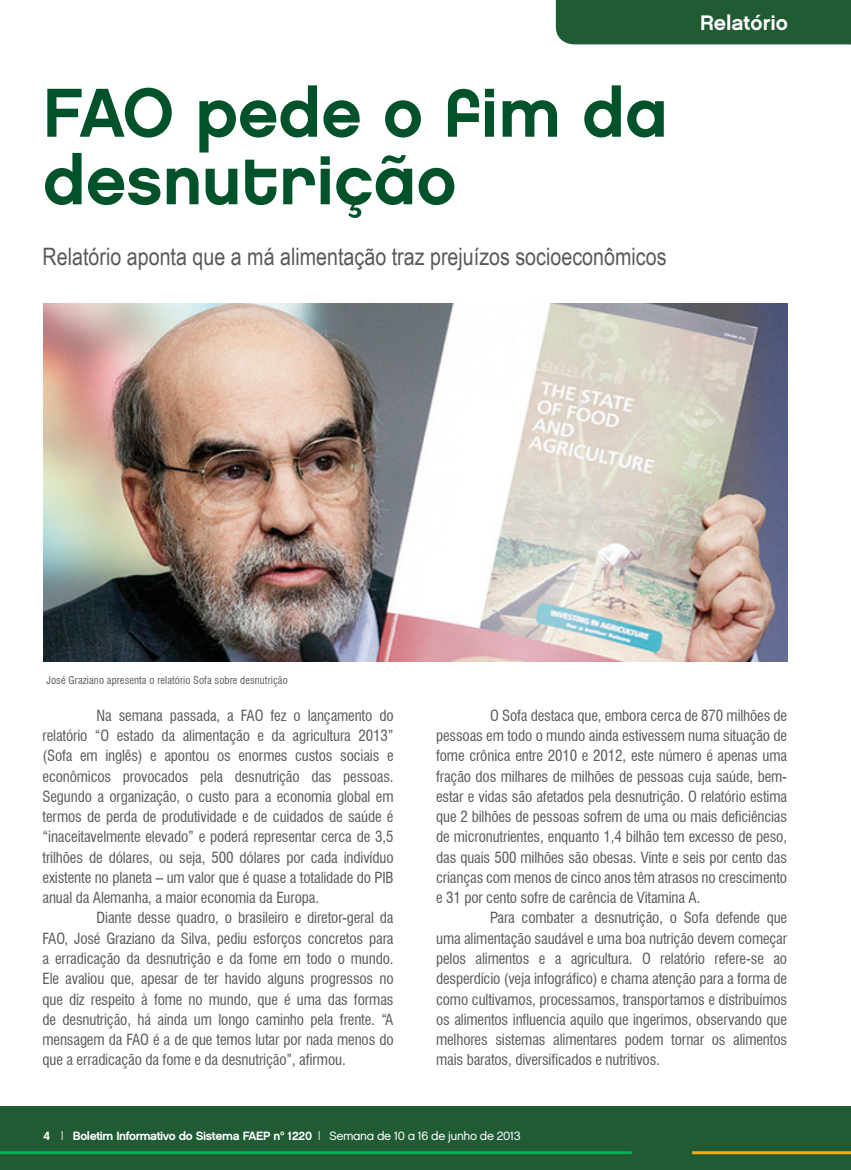
<style>
.page{position:relative;width:851px;height:1170px;background:#fff}
.page>*{position:absolute;margin:0;border:0;box-sizing:border-box;transform-origin:0 0}
.t1{font:69px/67.5px "Chalet New York Nineteen Eighty";color:#00522a}
.t2{font:24px "Arial Narrow";color:#58595b}
.t3{font:21px "Chalet New York Nineteen Sixty";color:#fff}
.t4{font:condensed 15px/20.2px "Swiss 721 BT";letter-spacing:-.01em;color:#58595b;text-align:justify}
.t5{font:12px "Chalet New York Nineteen Sixty";letter-spacing:-.03em;color:#fff}
.t6{font:condensed 10.5px "Swiss 721 BT";letter-spacing:.01em;color:#58595b}
.s1{font-family:"Chalet London Nineteen Eighty"}
</style>
<div class="page">
<div style="left:0;top:1106px;width:850px;height:63px;background:#205b34"></div>
<hr style="left:0;top:1151px;width:631px;height:3px;background:#00b055">
<hr style="left:692px;top:1151px;width:158px;height:3px;background:#fbac18">
<div style="left:555px;top:0;width:296px;height:44px;background:#205b34"></div>
<img style="left:43px;top:304px;width:744px;height:357px">
<p class="t1" style="left:43px;top:79px;width:626px">FAO pede o fim da desnutrição</p>
<p class="t2" style="left:43px;top:239px;width:625px">Relatório aponta que a má alimentação traz prejuízos socioeconômicos</p>
<p class="t3" style="left:700px;top:10px;width:89px">Relatório</p>
<p class="t6" style="left:47px;top:674px;width:243px">José Graziano apresenta o relatório Sofa sobre desnutrição</p>
<p class="t4" style="left:43px;top:705px;width:352px;text-indent:54px">Na semana passada, a FAO fez o lançamento do relatório “O estado da alimentação e da agricultura 2013” (Sofa em inglês) e apontou os enormes custos sociais e econômicos provocados pela desnutrição das pessoas.<br>Segundo a organização, o custo para a economia global em termos de perda de produtividade e de cuidados de saúde é “inaceitavelmente elevado” e poderá representar cerca de 3,5 trilhões de dólares, ou seja, 500 dólares por cada indivíduo existente no planeta – um valor que é quase a totalidade do PIB anual da Alemanha, a maior economia da Europa.</p>
<p class="t4" style="left:43px;top:907px;width:352px;text-indent:54px">Diante desse quadro, o brasileiro e diretor-geral da FAO, José Graziano da Silva, pediu esforços concretos para a erradicação da desnutrição e da fome em todo o mundo.<br>Ele avaliou que, apesar de ter havido alguns progressos no que diz respeito à fome no mundo, que é uma das formas de desnutrição, há ainda um longo caminho pela frente. “A mensagem da FAO é a de que temos lutar por nada menos do que a erradicação da fome e da desnutrição”, afirmou.</p>
<p class="t4" style="left:436px;top:705px;width:352px;text-indent:54px">O Sofa destaca que, embora cerca de 870 milhões de pessoas em todo o mundo ainda estivessem numa situação de fome crônica entre 2010 e 2012, este número é apenas uma fração dos milhares de milhões de pessoas cuja saúde, bem&shy;estar e vidas são afetados pela desnutrição. O relatório estima que 2 bilhões de pessoas sofrem de uma ou mais deficiências de micronutrientes, enquanto 1,4 bilhão tem excesso de peso, das quais 500 milhões são obesas. Vinte e seis por cento das crianças com menos de cinco anos têm atrasos no crescimento e 31 por cento sofre de carência de Vitamina A.</p>
<p class="t4" style="left:436px;top:907px;width:352px;text-indent:54px">Para combater a desnutrição, o Sofa defende que uma alimentação saudável e uma boa nutrição devem começar pelos alimentos e a agricultura. O relatório refere-se ao desperdício (veja infográfico) e chama atenção para a forma de como cultivamos, processamos, transportamos e distribuímos os alimentos influencia aquilo que ingerimos, observando que melhores sistemas alimentares podem tornar os alimentos mais baratos, diversificados e nutritivos.</p>
<p class="t5" style="left:43px;top:1128px;width:478px">4 | Boletim Informativo do Sistema FAEP nº 1220 | <span class="s1">Semana de 10 a 16 de junho de 2013</span></p>
</div>
